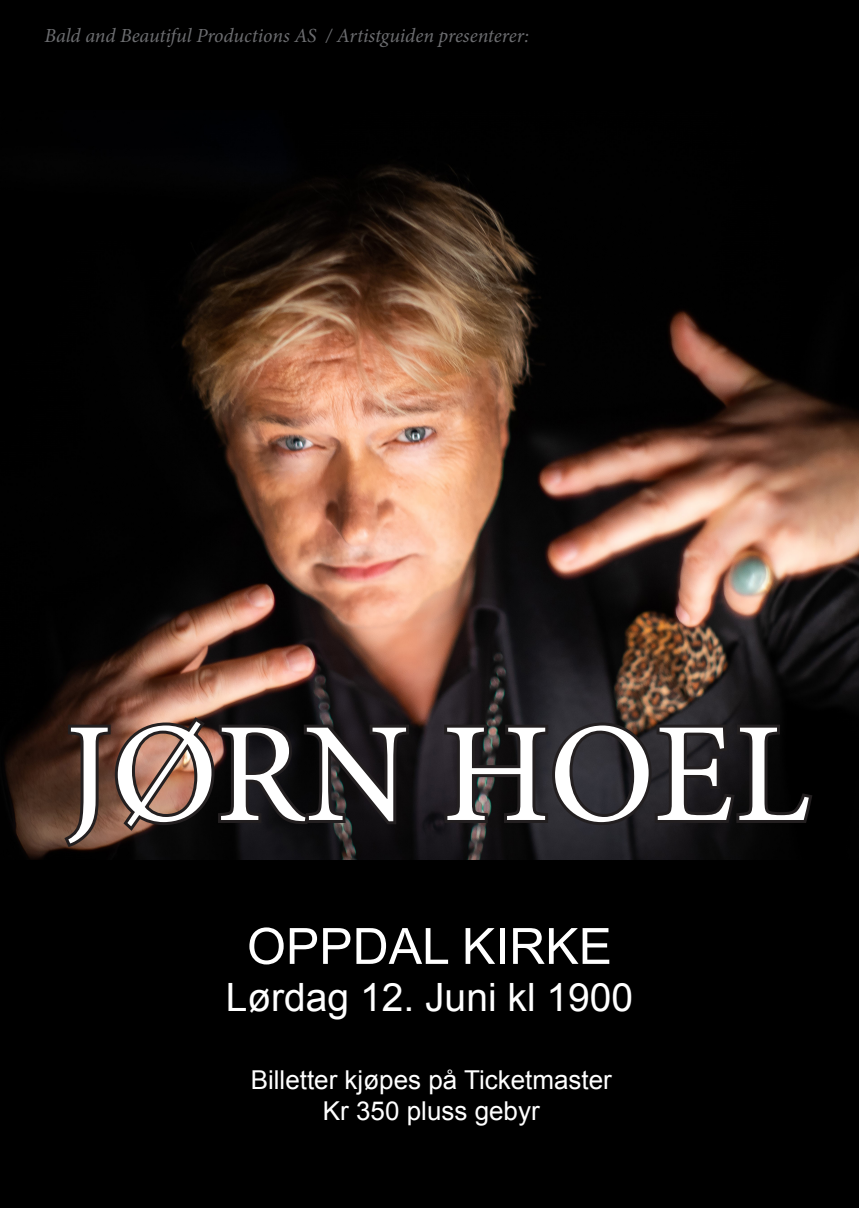
<style>
.page{position:relative;width:859px;height:1208px;background:#000}
.page>*{position:absolute;margin:0;border:0;box-sizing:border-box;transform-origin:0 0}
.t1{font:142px "Minion Pro";letter-spacing:-.005em;color:#fff}
.t2{font:50px "Arial";color:#fff}
.t3{font:39px "Arial";color:#fff}
.t4{font:26px "Arial";color:#fff}
.t5{font:italic 20px "Minion Pro";letter-spacing:-.005em;color:#6c6d70}
</style>
<div class="page">
<img style="left:4px;top:164px;width:855px;height:695px">
<svg style="left:60px;top:713px;width:352px;height:137px"></svg>
<svg style="left:441px;top:719px;width:375px;height:109px"></svg>
<p class="t5" style="left:45px;top:22px;width:486px">Bald and Beautiful Productions AS / Artistguiden presenterer:</p>
<p class="t1" style="left:65px;top:679px;width:747px">JØRN HOEL</p>
<p class="t2" style="left:247px;top:913px;width:366px">OPPDAL KIRKE</p>
<p class="t3" style="left:226px;top:971px;width:409px">Lørdag 12. Juni kl 1900</p>
<p class="t4" style="left:251px;top:1062px;width:363px">Billetter kjøpes på Ticketmaster</p>
<p class="t4" style="left:323px;top:1094px;width:218px">Kr 350 pluss gebyr</p>
</div>
